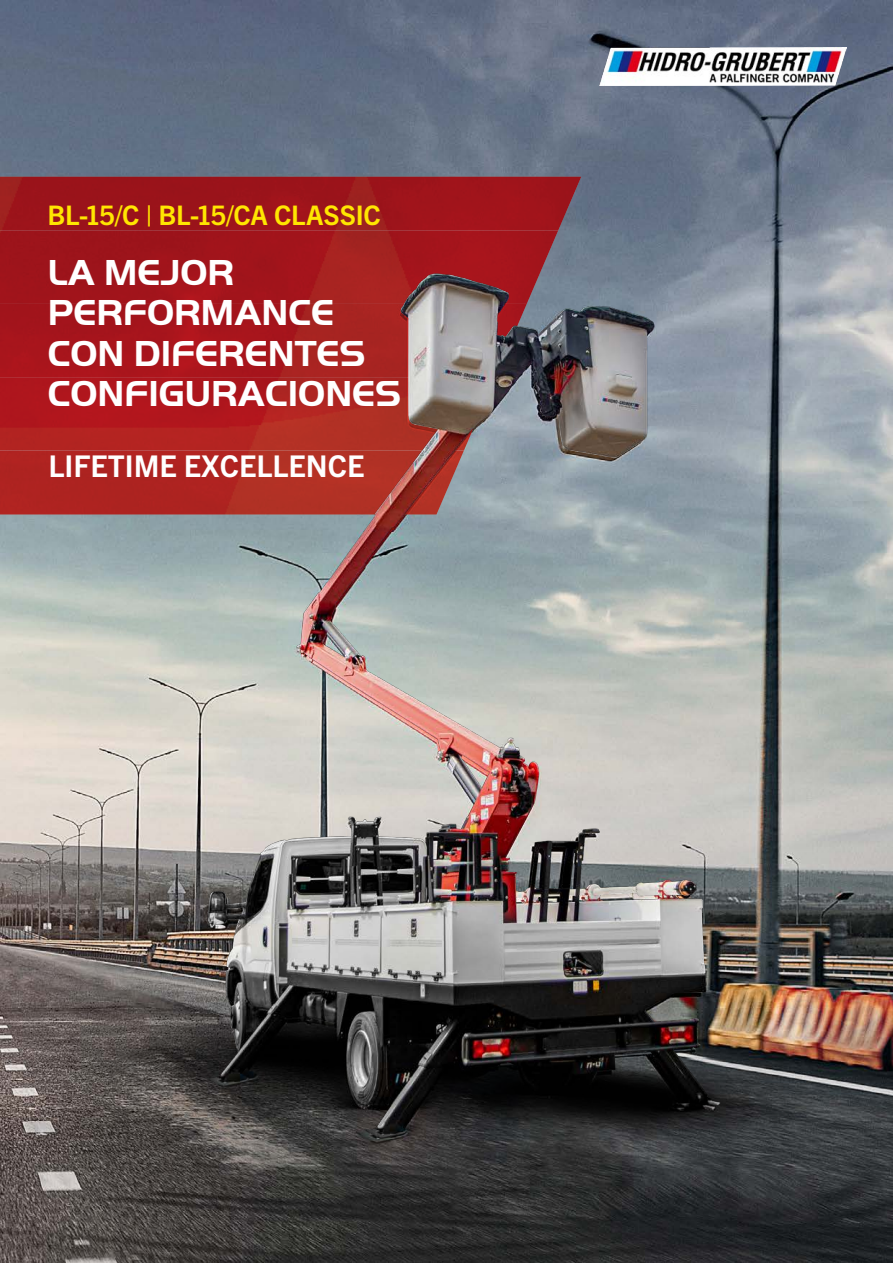
<style>
.page{position:relative;width:893px;height:1263px;background:#fff}
.page>*{position:absolute;margin:0;border:0;box-sizing:border-box;transform-origin:0 0}
.t1{font:700 37.5px/40.5px "Palfinger Handel Gothic";color:#fff}
.t2{font:700 30px "Trade Gothic Next LT Pro";color:#fff}
._00_Produktbezeichung_TradeBold_20{font:700 27px "Trade Gothic Next LT Pro";letter-spacing:-.01em;color:#ffe601}
</style>
<div class="page">
<img style="left:0;top:0;width:893px;height:1263px">
<img style="left:0;top:60px;width:893px;height:1196px">
<img style="left:600px;top:48px;width:246px;height:38px">
<p class="_00_Produktbezeichung_TradeBold_20" style="left:47px;top:196px;width:335px">BL-15/C | BL-15/CA CLASSIC</p>
<p class="t1" style="left:48px;top:252px;width:355px">LA MEJOR<br>PERFORMANCE<br>CON DIFERENTES<br>CONFIGURACIONES</p>
<p class="t2" style="left:48px;top:445px;width:318px">LIFETIME EXCELLENCE</p>
</div>
